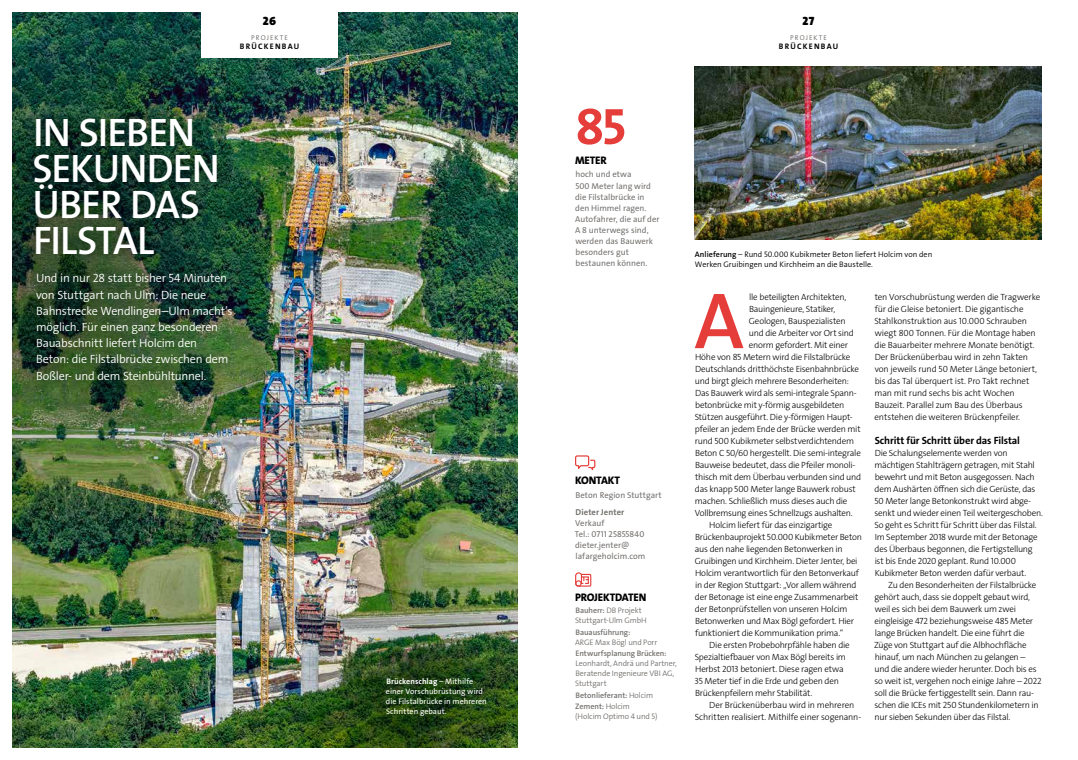
<style>
.page{position:relative;width:1078px;height:760px;background:#fff}
.page>*{position:absolute;margin:0;border:0;box-sizing:border-box;transform-origin:0 0}
.t1{font:80.1px "The Sans LP6 Se Bld";color:#e53d3a}
.t2{font:51.5px "The Sans LP7 Bld";color:#e53d3a}
.t3{font:40px/36px "The Sans LP6 Se Bld";letter-spacing:-.025em;color:#fff}
.t4{font:12px/16.2px "The Sans LP4 Se Lig";letter-spacing:-.02em;color:#fff}
.t5{font:900 12px "The Sans LP9";color:#000}
.t6{font:11px "The Sans LP8 Ex Bld";letter-spacing:-.02em;color:#000}
.t7{font:10.5px "The Sans LP7 Bld";letter-spacing:-.01em;color:#000}
.t8{font:9px/12px "The Sans LP3 Lig";letter-spacing:-.025em;color:#000}
.t9{font:8.6px/11.1px "The Sans LP5 Plain";color:#75726f}
.t10{font:8.6px "The Sans LP7 Bld";letter-spacing:.01em;color:#75726f}
.t11{font:8px/10px "The Sans LP4 Se Lig";letter-spacing:-.015em;color:#75726f}
.t12{font:8px/10px "The Sans LP4 Se Lig";color:#000}
.t13{font:8px/11.4px "The Sans LP6 Se Bld";letter-spacing:-.01em;color:#75726f}
.t14{font:8px/10px "The Sans LP5 Plain";letter-spacing:.005em;color:#fff}
.t15{font:8px "The Sans LP7 Bld";letter-spacing:.01em;color:#fff}
.t16{font:8px "The Sans LP7 Bld";letter-spacing:.155em;color:#000}
.t17{font:7px "The Sans LP3 Lig";letter-spacing:.15em;color:#55524e}
.s1{font-family:"The Sans LP5 Plain"}
.s2{font-family:"The Sans LP6 Se Bld"}
.s3{font-family:"The Sans LP4 Se Lig"}
</style>
<div class="page">
<img style="left:13px;top:13px;width:504px;height:734px">
<img style="left:694px;top:66px;width:347px;height:173px">
<div style="left:22px;top:106px;width:207px;height:161px;background:#000;opacity:.75"></div>
<div style="left:25px;top:262px;width:218px;height:130px;background:#000;opacity:.75"></div>
<svg style="left:575px;top:572px;width:16px;height:15px"></svg>
<svg style="left:575px;top:455px;width:20px;height:15px"></svg>
<div style="left:201px;top:0;width:136px;height:58px;background:#fff"></div>
<h3 class="t5" style="left:263px;top:14px;width:15px">26</h3>
<p class="t17" style="left:251px;top:33px;width:38px">PROJEKTE</p>
<p class="t16" style="left:240px;top:41px;width:61px">BRÜCKENBAU</p>
<h3 class="t3" style="left:32px;top:115px;width:189px">IN SIEBEN<br>SEKUNDEN<br>ÜBER DAS<br>FILSTAL</h3>
<p class="t4" style="left:36px;top:270px;width:198px">Und in nur 28 statt bisher 54 Minuten von Stuttgart nach Ulm: Die neue Bahnstrecke Wendlingen–Ulm macht’s möglich. Für einen ganz besonderen Bauabschnitt liefert Holcim den Beton: die Filstalbrücke zwischen dem Boßler- und dem Steinbühltunnel.</p>
<p class="t15" style="left:386px;top:676px;width:88px">Brückenschlag <span class="s1">– Mithilfe</span></p>
<p class="t14" style="left:386px;top:686px;width:102px">einer Vorschubrüstung wird die Filstalbrücke in mehreren<br>Schritten gebaut.</p>
<h3 class="t5" style="left:802px;top:14px;width:13px">27</h3>
<p class="t17" style="left:790px;top:33px;width:38px">PROJEKTE</p>
<p class="t16" style="left:778px;top:41px;width:61px">BRÜCKENBAU</p>
<h2 class="t2" style="left:575px;top:93px;width:52px">85</h2>
<p class="t6" style="left:575px;top:153px;width:33px">METER</p>
<p class="t9" style="left:575px;top:169px;width:86px">hoch und etwa<br>500 Meter lang wird die Filstalbrücke in den Himmel ragen.<br>Autofahrer, die auf der<br>A 8 unterwegs sind, werden das Bauwerk besonders gut bestaunen können.</p>
<p class="t6" style="left:575px;top:473px;width:47px">KONTAKT</p>
<p class="t9" style="left:575px;top:489px;width:88px">Beton Region Stuttgart</p>
<p class="t10" style="left:575px;top:506px;width:50px">Dieter Jenter</p>
<p class="t9" style="left:574px;top:517px;width:72px">Verkauf<br>Tel.: 0711 25855840 dieter.jenter@ lafargeholcim.com</p>
<p class="t6" style="left:575px;top:590px;width:73px">PROJEKTDATEN</p>
<p class="t11" style="left:575px;top:606px;width:73px"><span class="s2">Bauherr:</span> DB Projekt<br>Stuttgart-Ulm GmbH</p>
<p class="t13" style="left:575px;top:626px;width:56px">Bauausführung:</p>
<p class="t11" style="left:575px;top:637px;width:83px">ARGE Max Bögl und Porr</p>
<p class="t13" style="left:575px;top:648px;width:92px">Entwurfsplanung Brücken:</p>
<p class="t11" style="left:575px;top:658px;width:103px">Leonhardt, Andrä und Partner,<br>Beratende Ingenieure VBI AG,<br>Stuttgart</p>
<p class="t13" style="left:575px;top:689px;width:79px">Betonlieferant: <span class="s3">Holcim<br></span>Zement: <span class="s3">Holcim</span></p>
<p class="t11" style="left:575px;top:711px;width:84px">(Holcim Optimo 4 und 5)</p>
<p class="t12" style="left:694px;top:249px;width:239px"><span class="s2">Anlieferung</span> – Rund 50.000 Kubikmeter Beton liefert Holcim von den<br>Werken Gruibingen und Kirchheim an die Baustelle.</p>
<h1 class="t1" style="left:694px;top:270px;width:51px">A</h1>
<p class="t8" style="left:749px;top:291px;width:99px">lle beteiligten Architekten,</p>
<p class="t8" style="left:748px;top:303px;width:88px">Bauingenieure, Statiker,</p>
<p class="t8" style="left:748px;top:315px;width:98px">Geologen, Bauspezialisten</p>
<p class="t8" style="left:748px;top:327px;width:106px">und die Arbeiter vor Ort sind</p>
<p class="t8" style="left:748px;top:339px;width:100px">enorm gefordert. Mit einer</p>
<p class="t8" style="left:695px;top:351px;width:157px">Höhe von 85 Metern wird die Filstalbrücke</p>
<p class="t8" style="left:695px;top:363px;width:165px">Deutschlands dritthöchste Eisenbahnbrücke</p>
<p class="t8" style="left:694px;top:375px;width:156px">und birgt gleich mehrere Besonderheiten:</p>
<p class="t8" style="left:695px;top:387px;width:163px">Das Bauwerk wird als semi-integrale Spann-</p>
<p class="t8" style="left:695px;top:399px;width:151px">betonbrücke mit y-förmig ausgebildeten</p>
<p class="t8" style="left:694px;top:411px;width:159px">Stützen ausgeführt. Die y-förmigen Haupt-</p>
<p class="t8" style="left:694px;top:423px;width:167px">pfeiler an jedem Ende der Brücke werden mit</p>
<p class="t8" style="left:694px;top:435px;width:160px">rund 500 Kubikmeter selbstverdichtendem</p>
<p class="t8" style="left:695px;top:447px;width:167px">Beton C 50/60 hergestellt. Die semi-integrale</p>
<p class="t8" style="left:695px;top:459px;width:161px">Bauweise bedeutet, dass die Pfeiler monoli-</p>
<p class="t8" style="left:695px;top:471px;width:168px">thisch mit dem Überbau verbunden sind und</p>
<p class="t8" style="left:694px;top:483px;width:162px">das knapp 500 Meter lange Bauwerk robust</p>
<p class="t8" style="left:694px;top:495px;width:154px">machen. Schließlich muss dieses auch die</p>
<p class="t8" style="left:694px;top:507px;width:159px">Vollbremsung eines Schnellzugs aushalten.</p>
<p class="t8" style="left:709px;top:519px;width:125px">Holcim liefert für das einzigartige</p>
<p class="t8" style="left:695px;top:531px;width:168px">Brückenbauprojekt 50.000 Kubikmeter Beton</p>
<p class="t8" style="left:694px;top:543px;width:149px">aus den nahe liegenden Betonwerken in</p>
<p class="t8" style="left:694px;top:555px;width:164px">Gruibingen und Kirchheim. Dieter Jenter, bei</p>
<p class="t8" style="left:695px;top:567px;width:165px">Holcim verantwortlich für den Betonverkauf</p>
<p class="t8" style="left:695px;top:579px;width:163px">in der Region Stuttgart: „Vor allem während</p>
<p class="t8" style="left:694px;top:591px;width:165px">der Betonage ist eine enge Zusammenarbeit</p>
<p class="t8" style="left:694px;top:603px;width:154px">der Betonprüfstellen von unseren Holcim</p>
<p class="t8" style="left:695px;top:615px;width:160px">Betonwerken und Max Bögl gefordert. Hier</p>
<p class="t8" style="left:695px;top:627px;width:150px">funktioniert die Kommunikation prima.“</p>
<p class="t8" style="left:709px;top:639px;width:142px">Die ersten Probebohrpfähle haben die</p>
<p class="t8" style="left:694px;top:651px;width:153px">Spezialtiefbauer von Max Bögl bereits im</p>
<p class="t8" style="left:695px;top:663px;width:150px">Herbst 2013 betoniert. Diese ragen etwa</p>
<p class="t8" style="left:694px;top:675px;width:146px">35 Meter tief in die Erde und geben den</p>
<p class="t8" style="left:695px;top:687px;width:119px">Brückenpfeilern mehr Stabilität.</p>
<p class="t8" style="left:709px;top:699px;width:146px">Der Brückenüberbau wird in mehreren</p>
<p class="t8" style="left:694px;top:711px;width:168px">Schritten realisiert. Mithilfe einer sogenann-</p>
<p class="t8" style="left:874px;top:291px;width:167px">ten Vorschubrüstung werden die Tragwerke für die Gleise betoniert. Die gigantische Stahlkonstruktion aus 10.000 Schrauben wiegt 800 Tonnen. Für die Montage haben die Bauarbeiter mehrere Monate benötigt.<br>Der Brückenüberbau wird in zehn Takten von jeweils rund 50 Meter Länge betoniert, bis das Tal überquert ist. Pro Takt rechnet man mit rund sechs bis acht Wochen Bauzeit. Parallel zum Bau des Überbaus entstehen die weiteren Brückenpfeiler.</p>
<p class="t7" style="left:874px;top:434px;width:147px">Schritt für Schritt über das Filstal</p>
<p class="t8" style="left:874px;top:447px;width:170px">Die Schalungselemente werden von mächtigen Stahlträgern getragen, mit Stahl bewehrt und mit Beton ausgegossen. Nach dem Aushärten öffnen sich die Gerüste, das 50 Meter lange Betonkonstrukt wird abge&shy;senkt und wieder einen Teil weitergeschoben.<br>So geht es Schritt für Schritt über das Filstal.<br>Im September 2018 wurde mit der Betonage des Überbaus begonnen, die Fertigstellung ist bis Ende 2020 geplant. Rund 10.000<br>Kubikmeter Beton werden dafür verbaut.</p>
<p class="t8" style="left:873px;top:579px;width:169px;text-indent:14px">Zu den Besonderheiten der Filstalbrücke gehört auch, dass sie doppelt gebaut wird, weil es sich bei dem Bauwerk um zwei eingleisige 472 beziehungsweise 485 Meter lange Brücken handelt. Die eine führt die Züge von Stuttgart auf die Albhochfläche hinauf, um nach München zu gelangen – und die andere wieder herunter. Doch bis es so weit ist, vergehen noch einige Jahre – 2022 soll die Brücke fertiggestellt sein. Dann rau&shy;schen die ICEs mit 250 Stundenkilometern in nur sieben Sekunden über das Filstal.</p>
</div>
